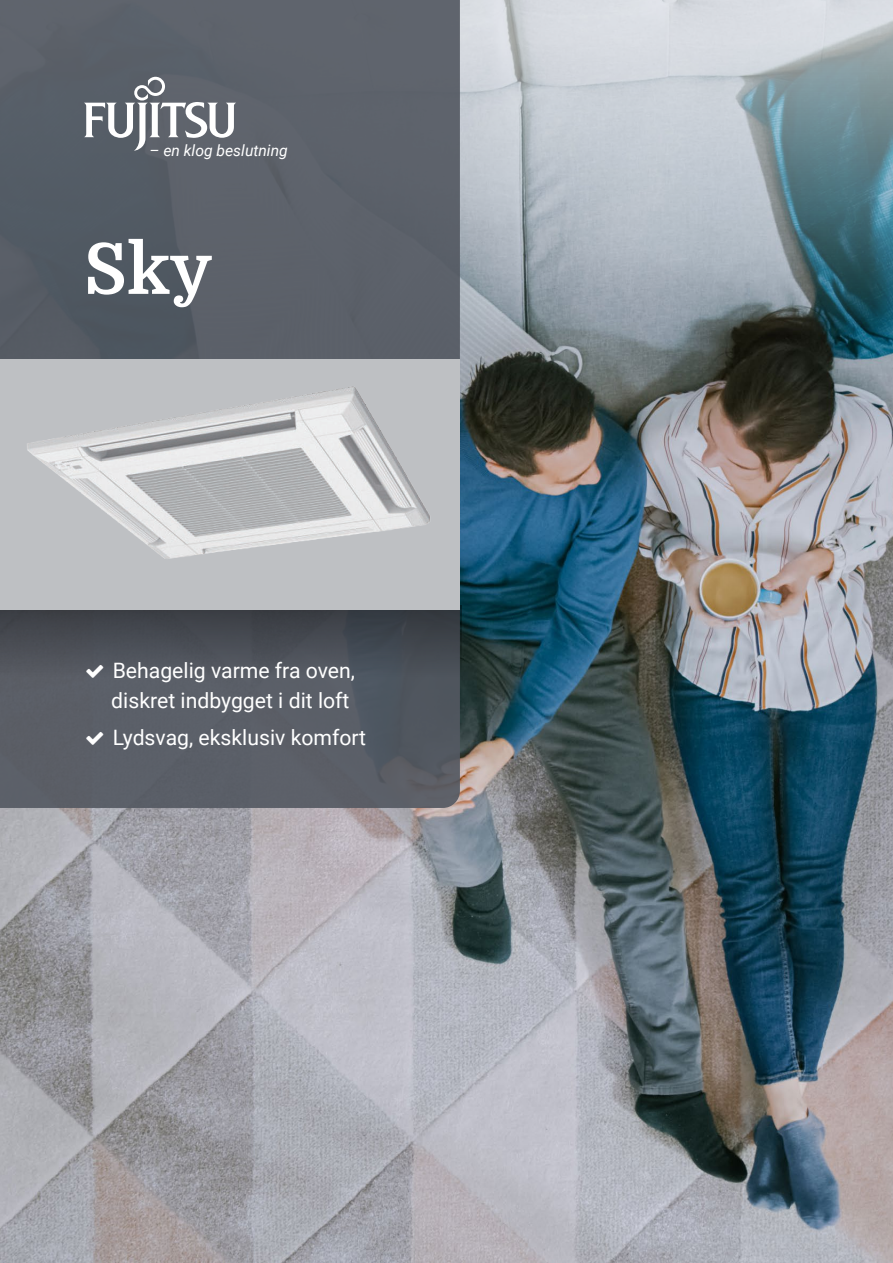
<style>
.page{position:relative;width:893px;height:1263px;background:#fff}
.page>*{position:absolute;margin:0;border:0;box-sizing:border-box;transform-origin:0 0}
.t1{font:700 70.5px "Domine";color:#fff}
.t2{font:21.15px/29.4px "Roboto";color:#fff}
.t3{font:italic 15.6px "Roboto";color:#fff}
</style>
<div class="page">
<img style="left:0;top:490px;width:893px;height:773px">
<img style="left:460px;top:0;width:433px;height:490px">
<svg style="left:0;top:0;width:460px;height:808px;background:#595f68"></svg>
<svg style="left:0;top:605px;width:461px;height:71px;background:#464a52"></svg>
<svg style="left:84px;top:77px;width:152px;height:74px"></svg>
<img style="left:0;top:359px;width:460px;height:251px">
<svg style="left:86px;top:665px;width:17px;height:13px"></svg>
<svg style="left:86px;top:731px;width:17px;height:13px"></svg>
<p class="t3" style="left:149px;top:145px;width:140px">– en klog beslutning</p>
<h1 class="t1" style="left:84px;top:230px;width:130px">Sky</h1>
<p class="t2" style="left:111px;top:657px;width:245px">Behagelig varme fra oven, diskret indbygget i dit loft</p>
<p class="t2" style="left:113px;top:724px;width:255px">Lydsvag, eksklusiv komfort</p>
</div>
